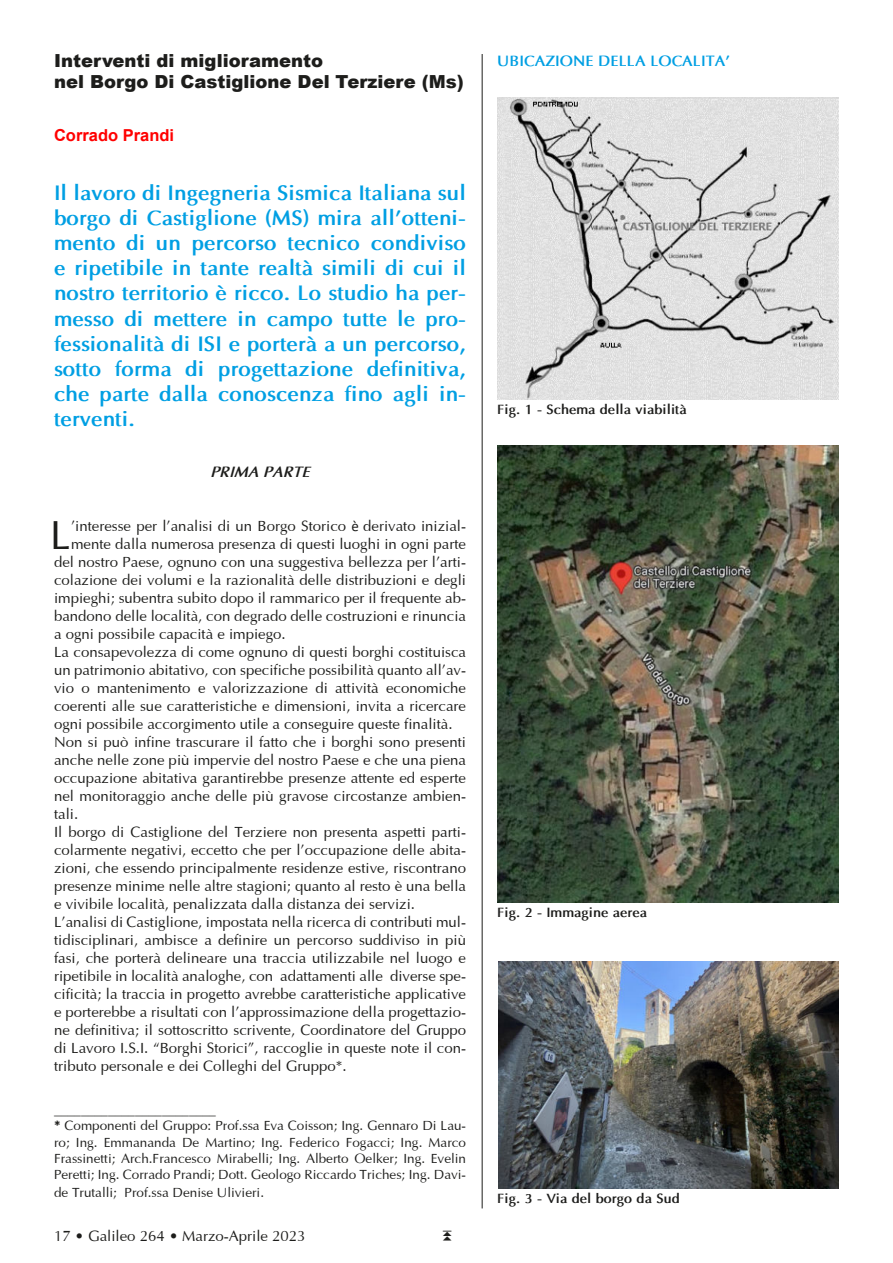
<style>
.page{position:relative;width:893px;height:1263px;background:#fff}
.page>*{position:absolute;margin:0;border:0;box-sizing:border-box;transform-origin:0 0}
.t1{font:41.4px "Optima";color:#1d1d1b}
.t2{font:700 21px/25.2px "Optima";color:#009fe3;text-align:justify}
.t3{font:900 18px/21.6px "Arial";color:#1d1d1b}
.t4{font:700 16.5px "Arial";color:#f00}
.t5{font:15px "Optima";color:#1d1d1b}
.t6{font:700 15px "Optima";color:#009fe3}
.t7{font:italic 700 15px "Optima";color:#1d1d1b}
.t8{font:13.5px/16.2px "Optima";color:#1d1d1b}
.t9{font:700 13.5px "Optima";color:#1d1d1b}
.s1{font-family:"Calibri"}
.s2{font-weight:700}
</style>
<div class="page">
<img style="left:497px;top:98px;width:342px;height:302px">
<img style="left:497px;top:445px;width:342px;height:457px">
<img style="left:499px;top:962px;width:340px;height:227px">
<hr style="left:482px;top:54px;width:1px;height:1154px;background:#1d1d1b">
<p class="t3" style="left:54px;top:49px;width:411px">Interventi di miglioramento<br>nel Borgo Di Castiglione Del Terziere (Ms)</p>
<p class="t4" style="left:54px;top:126px;width:122px">Corrado Prandi</p>
<p class="t2" style="left:54px;top:182px;width:414px">Il lavoro di Ingegneria Sismica Italiana sul borgo di Castiglione (MS) mira all'otteni&shy;mento di un percorso tecnico condiviso e ripetibile in tante realtà simili di cui il nostro territorio è ricco. Lo studio ha per&shy;messo di mettere in campo tutte le pro&shy;fessionalità di ISI e porterà a un percorso, sotto forma di progettazione definitiva, che parte dalla conoscenza fino agli in&shy;terventi.</p>
<p class="t7" style="left:210px;top:466px;width:101px">PRIMA PARTE</p>
<h1 class="t1" style="left:50px;top:518px;width:22px">L</h1>
<p class="t5" style="left:71px;top:520px;width:397px">’interesse per l’analisi di un Borgo Storico <span class="s1">è</span> derivato inizial-</p>
<p class="t5" style="left:71px;top:538px;width:397px">mente dalla numerosa presenza di questi luoghi in ogni parte</p>
<p class="t5" style="left:54px;top:556px;width:414px">del nostro Paese, ognuno con una suggestiva bellezza per l’arti-</p>
<p class="t5" style="left:54px;top:574px;width:414px">colazione dei volumi e la razionalità delle distribuzioni e degli</p>
<p class="t5" style="left:54px;top:592px;width:414px">impieghi; subentra subito dopo il rammarico per il frequente ab-</p>
<p class="t5" style="left:54px;top:610px;width:414px">bandono delle località, con degrado delle costruzioni e rinuncia</p>
<p class="t5" style="left:54px;top:628px;width:233px">a ogni possibile capacità e impiego.</p>
<p class="t5" style="left:54px;top:646px;width:414px">La consapevolezza di come ognuno di questi borghi costituisca</p>
<p class="t5" style="left:54px;top:664px;width:414px">un patrimonio abitativo, con specifiche possibilità quanto all’av-</p>
<p class="t5" style="left:54px;top:682px;width:414px">vio o mantenimento e valorizzazione di attività economiche</p>
<p class="t5" style="left:54px;top:700px;width:414px">coerenti alle sue caratteristiche e dimensioni, invita a ricercare</p>
<p class="t5" style="left:54px;top:718px;width:400px">ogni possibile accorgimento utile a conseguire queste finalità.</p>
<p class="t5" style="left:54px;top:736px;width:414px">Non si può infine trascurare il fatto che i borghi sono presenti</p>
<p class="t5" style="left:54px;top:754px;width:414px">anche nelle zone più impervie del nostro Paese e che una piena</p>
<p class="t5" style="left:54px;top:772px;width:414px">occupazione abitativa garantirebbe presenze attente ed esperte</p>
<p class="t5" style="left:54px;top:790px;width:414px">nel monitoraggio anche delle più gravose circostanze ambien-</p>
<p class="t5" style="left:54px;top:808px;width:26px">tali.</p>
<p class="t5" style="left:54px;top:826px;width:414px">Il borgo di Castiglione del Terziere non presenta aspetti parti-</p>
<p class="t5" style="left:54px;top:844px;width:414px">colarmente negativi, eccetto che per l’occupazione delle abita-</p>
<p class="t5" style="left:54px;top:862px;width:414px">zioni, che essendo principalmente residenze estive, riscontrano</p>
<p class="t5" style="left:54px;top:880px;width:414px">presenze minime nelle altre stagioni; quanto al resto è una bella</p>
<p class="t5" style="left:54px;top:898px;width:362px">e vivibile località, penalizzata dalla distanza dei servizi.</p>
<p class="t5" style="left:54px;top:916px;width:414px">L’analisi di Castiglione, impostata nella ricerca di contributi mul-</p>
<p class="t5" style="left:54px;top:934px;width:414px">tidisciplinari, ambisce a definire un percorso suddiviso in più</p>
<p class="t5" style="left:54px;top:952px;width:414px">fasi, che porterà delineare una traccia utilizzabile nel luogo e</p>
<p class="t5" style="left:54px;top:970px;width:414px">ripetibile in località analoghe, con adattamenti alle diverse spe-</p>
<p class="t5" style="left:54px;top:988px;width:414px">cificità; la traccia in progetto avrebbe caratteristiche applicative</p>
<p class="t5" style="left:54px;top:1006px;width:414px">e porterebbe a risultati con l’approssimazione della progettazio-</p>
<p class="t5" style="left:54px;top:1024px;width:414px">ne definitiva; il sottoscritto scrivente, Coordinatore del Gruppo</p>
<p class="t5" style="left:54px;top:1042px;width:414px">di Lavoro I.S.I. “Borghi Storici”, raccoglie in queste note il con-</p>
<p class="t5" style="left:54px;top:1060px;width:294px">tributo personale e dei Colleghi del Gruppo*.</p>
<p class="t8" style="left:54px;top:1103px;width:414px">________________________<br><span class="s2">*</span> Componenti del Gruppo: Prof.ssa Eva Coisson; Ing. Gennaro Di Lau&shy;ro; Ing. Emmananda De Martino; Ing. Federico Fogacci; Ing. Marco Frassinetti; Arch.Francesco Mirabelli; Ing. Alberto Oelker; Ing. Evelin Peretti; Ing. Corrado Prandi; Dott. Geologo Riccardo Triches; Ing. Davi-</p>
<p class="t8" style="left:54px;top:1185px;width:212px">de Trutalli; Prof.ssa Denise Ulivieri.</p>
<p class="t5" style="left:54px;top:1230px;width:253px">17 • Galileo 264 • Marzo-Aprile 2023</p>
<p class="t6" style="left:497px;top:54px;width:234px">UBICAZIONE DELLA LOCALITA’</p>
<p class="t9" style="left:497px;top:404px;width:191px">Fig. 1 - Schema della viabilità</p>
<p class="t9" style="left:497px;top:906px;width:152px">Fig. 2 - Immagine aerea</p>
<p class="t9" style="left:497px;top:1192px;width:184px">Fig. 3 - Via del borgo da Sud</p>
</div>
